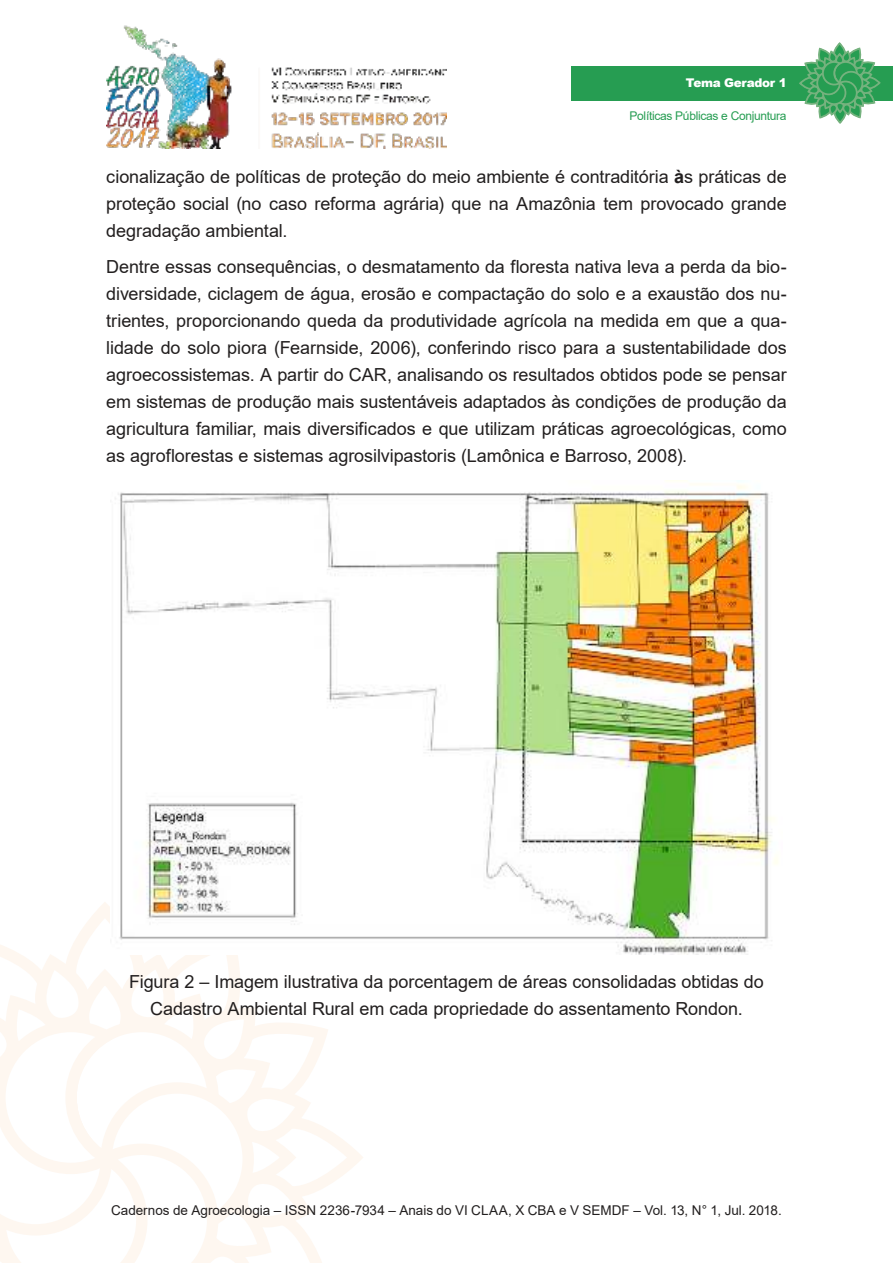
<style>
.page{position:relative;width:893px;height:1263px;background:#fff}
.page>*{position:absolute;margin:0;border:0;box-sizing:border-box;transform-origin:0 0}
.t1{font:18px/27px "Arial";letter-spacing:-.005em;color:#221f1f;text-align:justify}
.t2{font:13.5px "Arial";color:#221f1f}
.t3{font:12px "Arial";letter-spacing:-.025em;color:#269d52}
.t4{font:900 12px "Arial";letter-spacing:-.025em;color:#fff}
.s1{font-weight:700}
</style>
<div class="page">
<img style="left:106px;top:25px;width:340px;height:124px">
<svg style="left:0;top:910px;width:363px;height:353px"></svg>
<div style="left:571px;top:66px;width:322px;height:34px;background:#269d52"></div>
<svg style="left:798px;top:43px;width:83px;height:81px"></svg>
<img style="left:111px;top:480px;width:667px;height:475px">
<p class="t4" style="left:686px;top:76px;width:102px">Tema Gerador 1</p>
<p class="t3" style="left:630px;top:112px;width:159px">Políticas Públicas e Conjuntura</p>
<p class="t1" style="left:106px;top:165px;width:682px">cionalização de políticas de proteção do meio ambiente é contraditória <span class="s1">à</span>s práticas de proteção social (no caso reforma agrária) que na Amazônia tem provocado grande degradação ambiental.</p>
<p class="t1" style="left:106px;top:255px;width:682px">Dentre essas consequências, o desmatamento da floresta nativa leva a perda da bio&shy;diversidade, ciclagem de água, erosão e compactação do solo e a exaustão dos nu&shy;trientes, proporcionando queda da produtividade agrícola na medida em que a qua&shy;lidade do solo piora (Fearnside, 2006), conferindo risco para a sustentabilidade dos agroecossistemas. A partir do CAR, analisando os resultados obtidos pode se pensar em sistemas de produção mais sustentáveis adaptados às condições de produção da agricultura familiar, mais diversificados e que utilizam práticas agroecológicas, como as agroflorestas e sistemas agrosilvipastoris (Lamônica e Barroso, 2008).</p>
<p class="t1" style="left:129px;top:970px;width:636px;text-align:center">Figura 2 – Imagem ilustrativa da porcentagem de áreas consolidadas obtidas do<br>Cadastro Ambiental Rural em cada propriedade do assentamento Rondon.</p>
<p class="t2" style="left:111px;top:1205px;width:672px">Cadernos de Agroecologia – ISSN 2236-7934 – Anais do VI CLAA, X CBA e V SEMDF – Vol. 13, N° 1, Jul. 2018.</p>
</div>
